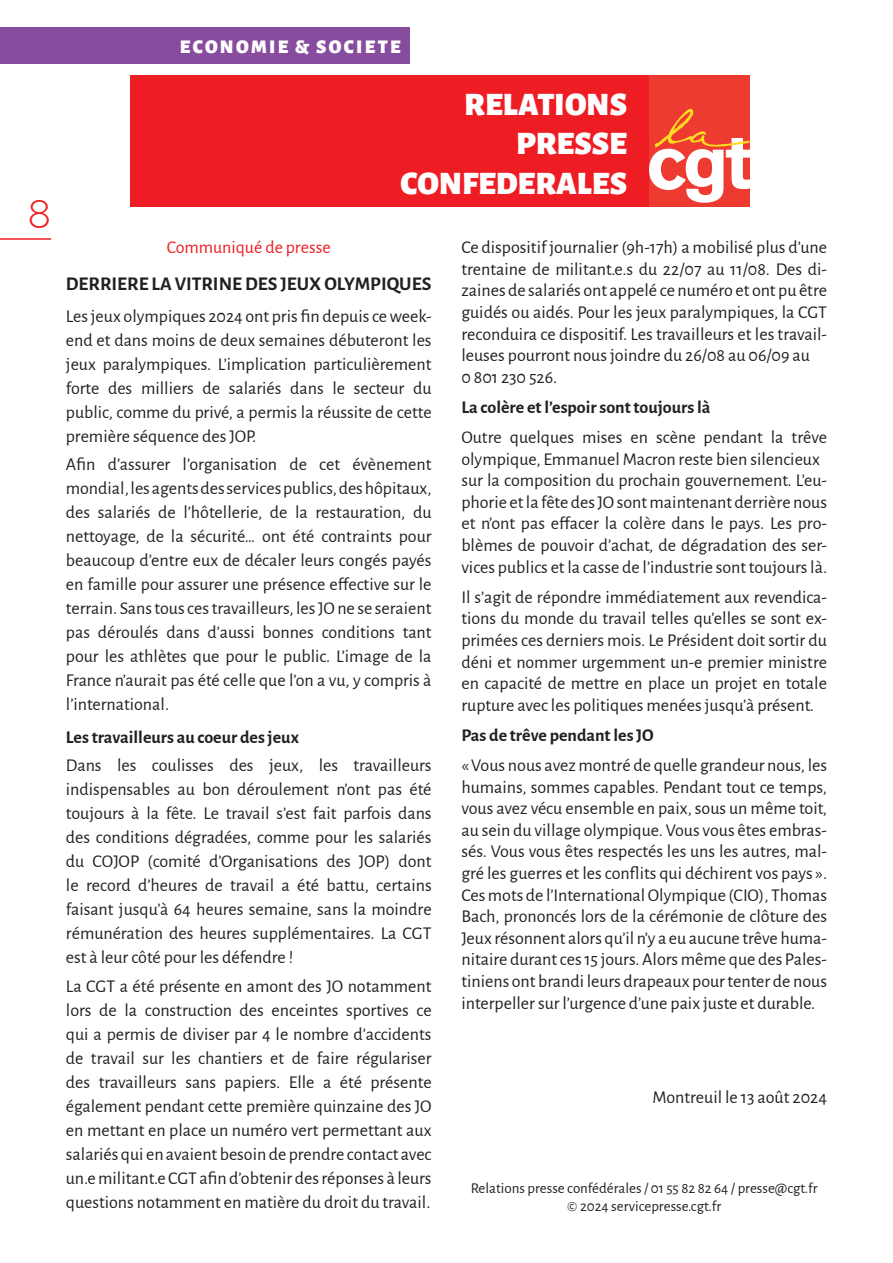
<style>
.page{position:relative;width:893px;height:1263px;background:#fff}
.page>*{position:absolute;margin:0;border:0;box-sizing:border-box;transform-origin:0 0}
.t1{font:300 39px "Raleway";color:#ee1d23}
.Breves_Citations{font:900 33px "Alegreya Sans";color:#fff}
.Breves_Citations-2{font:700 19.5px "Alegreya Sans";color:#231f20}
.t2{font:900 19.5px "Alegreya Sans";letter-spacing:.12em;color:#fff}
.Breves_Citations-3{font:18px/24px "Alegreya Sans";color:#231f20;text-align:justify}
.Breves_Citations-4{font:700 18px "Alegreya Sans";color:#231f20}
.Breves_Citations-5{font:18px "Alegreya Sans";color:#ee1d23}
.t3{font:15px "Alegreya Sans";color:#231f20}
</style>
<div class="page">
<hr style="left:0;top:238px;width:51px;height:2px;background:#ee1d23">
<div style="left:0;top:27px;width:409px;height:37px;background:#874c9e"></div>
<div style="left:130px;top:75px;width:519px;height:132px;background:#ee1d23"></div>
<div style="left:649px;top:75px;width:100px;height:132px;background:#ee3b32"></div>
<svg style="left:649px;top:109px;width:100px;height:94px"></svg>
<h1 class="t1" style="left:28px;top:191px;width:25px">8</h1>
<p class="t2" style="left:180px;top:31px;width:222px">ECONOMIE &amp; SOCIETE</p>
<p class="Breves_Citations" style="left:464px;top:77px;width:164px">RELATIONS</p>
<p class="Breves_Citations" style="left:516px;top:117px;width:112px">PRESSE</p>
<p class="Breves_Citations" style="left:401px;top:157px;width:228px">CONFEDERALES</p>
<p class="Breves_Citations-5" style="left:167px;top:235px;width:165px">Communiqué de presse</p>
<p class="Breves_Citations-2" style="left:66px;top:269px;width:367px">DERRIERE LA VITRINE DES JEUX OLYMPIQUES</p>
<p class="Breves_Citations-3" style="left:66px;top:303px;width:367px">Les jeux olympiques 2024 ont pris fin depuis ce week&shy;end et dans moins de deux semaines débuteront les jeux paralympiques. L’implication particulièrement forte des milliers de salariés dans le secteur du public, comme du privé, a permis la réussite de cette première séquence des JOP.</p>
<p class="Breves_Citations-3" style="left:66px;top:452px;width:367px">Afin d’assurer l’organisation de cet évènement mondial, les agents des services publics, des hôpitaux,</p>
<p class="Breves_Citations-3" style="left:66px;top:500px;width:367px">des salariés de l’hôtellerie, de la restauration, du nettoyage, de la sécurité… ont été contraints pour beaucoup d’entre eux de décaler leurs congés payés en famille pour assurer une présence effective sur le terrain. Sans tous ces travailleurs, les JO ne se seraient pas déroulés dans d’aussi bonnes conditions tant pour les athlètes que pour le public. L’image de la France n’aurait pas été celle que l’on a vu, y compris à l’international.</p>
<p class="Breves_Citations-4" style="left:66px;top:724px;width:235px">Les travailleurs au coeur des jeux</p>
<p class="Breves_Citations-3" style="left:66px;top:752px;width:367px">Dans les coulisses des jeux, les travailleurs indispensables au bon déroulement n’ont pas été toujours à la fête. Le travail s’est fait parfois dans des conditions dégradées, comme pour les salariés du COJOP (comité d’Organisations des JOP) dont le record d’heures de travail a été battu, certains faisant jusqu’à 64 heures semaine, sans la moindre rémunération des heures supplémentaires. La CGT est à leur côté pour les défendre !</p>
<p class="Breves_Citations-3" style="left:66px;top:973px;width:367px">La CGT a été présente en amont des JO notamment lors de la construction des enceintes sportives ce qui a permis de diviser par 4 le nombre d’accidents de travail sur les chantiers et de faire régulariser des travailleurs sans papiers. Elle a été présente également pendant cette première quinzaine des JO en mettant en place un numéro vert permettant aux salariés qui en avaient besoin de prendre contact avec un.e militant.e CGT afin d’obtenir des réponses à leurs questions notamment en matière du droit du travail.</p>
<p class="Breves_Citations-3" style="left:461px;top:236px;width:367px;line-height:21.6px">Ce dispositif journalier (9h-17h) a mobilisé plus d’une trentaine de militant.e.s du 22/07 au 11/08. Des di&shy;zaines de salariés ont appelé ce numéro et ont pu être guidés ou aidés. Pour les jeux paralympiques, la CGT reconduira ce dispositif. Les travailleurs et les travail&shy;leuses pourront nous joindre du 26/08 au 06/09 au</p>
<p class="Breves_Citations-3" style="left:461px;top:364px;width:98px">0 801 230 526.</p>
<p class="Breves_Citations-4" style="left:461px;top:394px;width:251px">La colère et l’espoir sont toujours là</p>
<p class="Breves_Citations-3" style="left:461px;top:425px;width:367px;line-height:21.6px">Outre quelques mises en scène pendant la trêve olympique, Emmanuel Macron reste bien silencieux</p>
<p class="Breves_Citations-3" style="left:461px;top:469px;width:367px;line-height:21.6px">sur la composition du prochain gouvernement. L’eu&shy;phorie et la fête des JO sont maintenant derrière nous et n’ont pas effacer la colère dans le pays. Les pro&shy;blèmes de pouvoir d’achat, de dégradation des ser&shy;vices publics et la casse de l’industrie sont toujours là.</p>
<p class="Breves_Citations-3" style="left:461px;top:585px;width:367px;line-height:21.6px">Il s’agit de répondre immédiatement aux revendica&shy;tions du monde du travail telles qu’elles se sont ex&shy;primées ces derniers mois. Le Président doit sortir du déni et nommer urgemment un-e premier ministre en capacité de mettre en place un projet en totale rupture avec les politiques menées jusqu’à présent.</p>
<p class="Breves_Citations-4" style="left:461px;top:722px;width:194px">Pas de trêve pendant les JO</p>
<p class="Breves_Citations-3" style="left:461px;top:753px;width:367px;line-height:21.6px">« Vous nous avez montré de quelle grandeur nous, les humains, sommes capables. Pendant tout ce temps, vous avez vécu ensemble en paix, sous un même toit, au sein du village olympique. Vous vous êtes embras&shy;sés. Vous vous êtes respectés les uns les autres, mal&shy;gré les guerres et les conflits qui déchirent vos pays ».<br>Ces mots de l’International Olympique (CIO), Thomas Bach, prononcés lors de la cérémonie de clôture des Jeux résonnent alors qu’il n’y a eu aucune trêve huma&shy;nitaire durant ces 15 jours. Alors même que des Pales&shy;tiniens ont brandi leurs drapeaux pour tenter de nous interpeller sur l’urgence d’une paix juste et durable.</p>
<p class="Breves_Citations-3" style="left:653px;top:1084px;width:176px">Montreuil le 13 août 2024</p>
<p class="t3" style="left:471px;top:1178px;width:348px">Relations presse confédérales / 01 55 82 82 64 / presse@cgt.fr</p>
<p class="t3" style="left:567px;top:1196px;width:155px">© 2024 servicepresse.cgt.fr</p>
</div>
